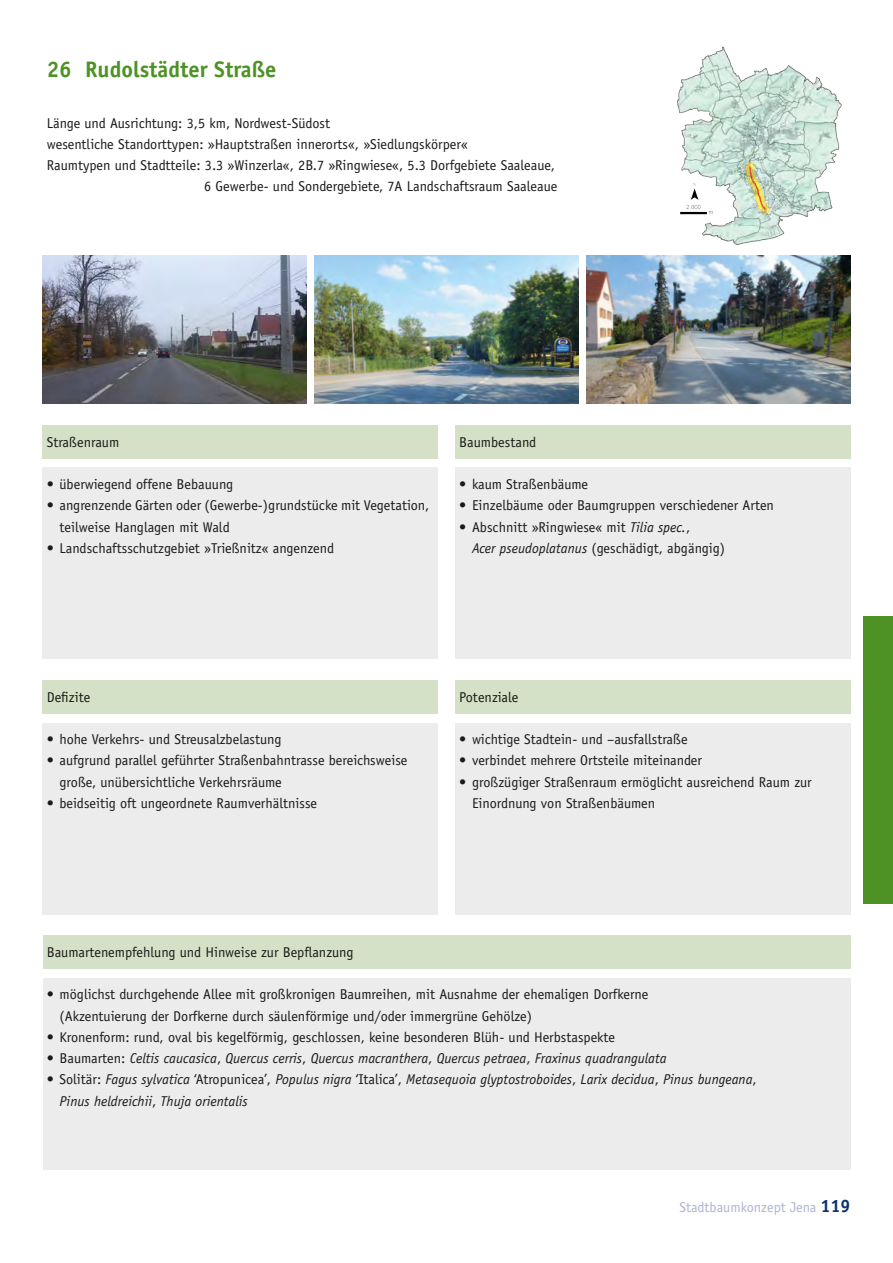
<style>
.page{position:relative;width:893px;height:1263px;background:#fff}
.page>*{position:absolute;margin:0;border:0;box-sizing:border-box;transform-origin:0 0}
.t1{font:700 22.5px "Officina Sans";color:#4e9225}
.t2{font:14.25px/21.3px "Officina Sans";color:#1a1a18}
.t3{font:italic 14.25px/21.3px "Officina Sans";color:#1a1a18}
.t4{font:14.25px "Officina Sans";color:#b0b3d0}
.s1{font-style:italic}
.s2{font-style:normal}
.s3{font-weight:700;font-size:18px;color:#0d3270}
</style>
<div class="page">
<div style="left:43px;top:468px;width:395px;height:191px;background:#ececed"></div>
<div style="left:43px;top:723px;width:395px;height:191px;background:#ececed"></div>
<div style="left:43px;top:978px;width:807px;height:191px;background:#ececed"></div>
<div style="left:455px;top:468px;width:395px;height:191px;background:#ececed"></div>
<div style="left:455px;top:723px;width:395px;height:191px;background:#ececed"></div>
<div style="left:43px;top:425px;width:395px;height:34px;background:#d4e1c6"></div>
<div style="left:455px;top:425px;width:395px;height:34px;background:#d4e1c6"></div>
<div style="left:43px;top:680px;width:395px;height:34px;background:#d4e1c6"></div>
<div style="left:455px;top:680px;width:395px;height:34px;background:#d4e1c6"></div>
<div style="left:43px;top:935px;width:807px;height:34px;background:#d4e1c6"></div>
<img style="left:676px;top:46px;width:166px;height:199px">
<img style="left:587px;top:255px;width:263px;height:149px">
<img style="left:315px;top:255px;width:263px;height:149px">
<img style="left:43px;top:255px;width:263px;height:149px">
<div style="left:863px;top:617px;width:30px;height:287px;background:#4e9225"></div>
<h1 class="t1" style="left:47px;top:56px;width:231px">26 Rudolstädter Straße</h1>
<p class="t2" style="left:47px;top:112px;width:285px">Länge und Ausrichtung: 3,5 km, Nordwest-Südost</p>
<p class="t2" style="left:47px;top:133px;width:423px">wesentliche Standorttypen: »Hauptstraßen innerorts«, »Siedlungskörper«</p>
<p class="t2" style="left:47px;top:155px;width:510px">Raumtypen und Stadtteile: 3.3 »Winzerla«, 2B.7 »Ringwiese«, 5.3 Dorfgebiete Saaleaue,</p>
<p class="t2" style="left:204px;top:176px;width:355px">6 Gewerbe- und Sondergebiete, 7A Landschaftsraum Saaleaue</p>
<p class="t2" style="left:47px;top:431px;width:74px">Straßenraum</p>
<p class="t2" style="left:47px;top:474px;width:188px">• überwiegend offene Bebauung</p>
<p class="t2" style="left:60px;top:495px;width:371px;text-indent:-13px">• angrenzende Gärten oder (Gewerbe-)grundstücke mit Vegetation, teilweise Hanglagen mit Wald</p>
<p class="t2" style="left:47px;top:537px;width:289px">• Landschaftsschutzgebiet »Trießnitz« angenzend</p>
<p class="t2" style="left:459px;top:431px;width:79px">Baumbestand</p>
<p class="t2" style="left:459px;top:474px;width:130px">• kaum Straßenbäume</p>
<p class="t2" style="left:459px;top:495px;width:316px">• Einzelbäume oder Baumgruppen verschiedener Arten</p>
<p class="t2" style="left:472px;top:516px;width:255px;text-indent:-13px">• Abschnitt »Ringwiese« mit <span class="s1">Tilia spec.</span>,<br><span class="s1">Acer pseudoplatanus</span> (geschädigt, abgängig)</p>
<p class="t2" style="left:47px;top:686px;width:45px">Defizite</p>
<p class="t2" style="left:47px;top:729px;width:236px">• hohe Verkehrs- und Streusalzbelastung</p>
<p class="t2" style="left:60px;top:750px;width:349px;text-indent:-13px">• aufgrund parallel geführter Straßenbahntrasse bereichsweise große, unübersichtliche Verkehrsräume</p>
<p class="t2" style="left:47px;top:792px;width:272px">• beidseitig oft ungeordnete Raumverhältnisse</p>
<p class="t2" style="left:459px;top:686px;width:61px">Potenziale</p>
<p class="t2" style="left:459px;top:729px;width:230px">• wichtige Stadtein- und –ausfallstraße</p>
<p class="t2" style="left:459px;top:750px;width:244px">• verbindet mehrere Ortsteile miteinander</p>
<p class="t2" style="left:472px;top:771px;width:341px;text-indent:-13px">• großzügiger Straßenraum ermöglicht ausreichend Raum zur<br>Einordnung von Straßenbäumen</p>
<p class="t2" style="left:47px;top:941px;width:308px">Baumartenempfehlung und Hinweise zur Bepflanzung</p>
<p class="t2" style="left:60px;top:984px;width:590px;text-indent:-13px">• möglichst durchgehende Allee mit großkronigen Baumreihen, mit Ausnahme der ehemaligen Dorfkerne (Akzentuierung der Dorfkerne durch säulenförmige und/oder immergrüne Gehölze)</p>
<p class="t2" style="left:47px;top:1026px;width:570px">• Kronenform: rund, oval bis kegelförmig, geschlossen, keine besonderen Blüh- und Herbstaspekte</p>
<p class="t3" style="left:47px;top:1048px;width:621px"><span class="s2">• Baumarten:</span> Celtis caucasica<span class="s2">,</span> Quercus cerris<span class="s2">,</span> Quercus macranthera<span class="s2">,</span> Quercus petraea<span class="s2">,</span> Fraxinus quadrangulata</p>
<p class="t3" style="left:60px;top:1069px;width:699px;text-indent:-13px"><span class="s2">• Solitär:</span> Fagus sylvatica <span class="s2">‘Atropunicea’,</span> Populus nigra <span class="s2">‘Italica’,</span> Metasequoia glyptostroboides<span class="s2">,</span> Larix decidua<span class="s2">,</span> Pinus bungeana<span class="s2">,<br></span>Pinus heldreichii<span class="s2">,</span> Thuja orientalis</p>
<p class="t4" style="left:679px;top:1199px;width:173px">Stadtbaumkonzept Jena <span class="s3">119</span></p>
</div>
